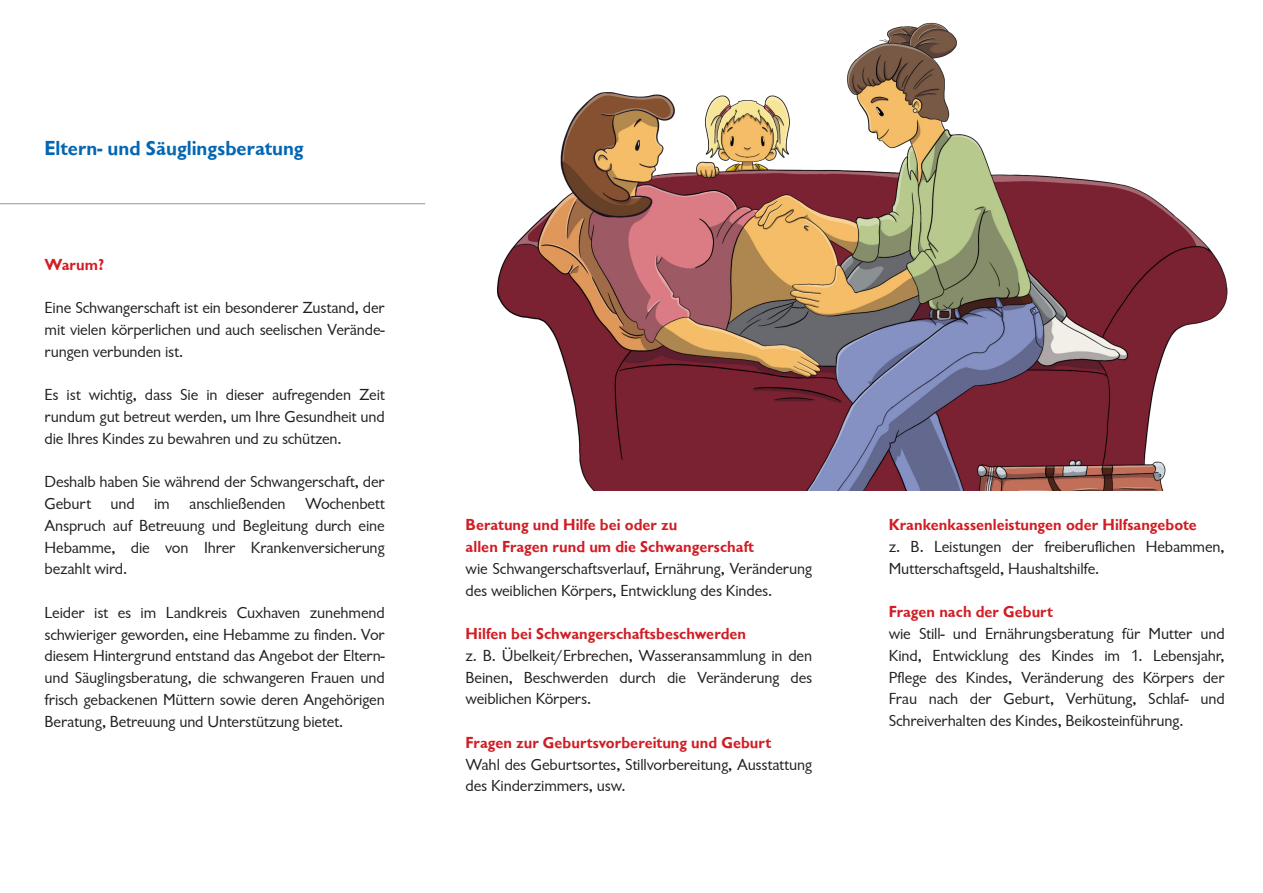
<style>
.page{position:relative;width:1263px;height:893px;background:#fff}
.page>*{position:absolute;margin:0;border:0;box-sizing:border-box;transform-origin:0 0}
.Überschrift{font:700 21px "Chantilly";color:#0166b3}
.Copytext{font:16.5px/21.8px "Chantilly";letter-spacing:-.01em;color:#231f20;text-align:justify}
.Subline{font:700 16.5px "Chantilly";color:#d01e25}
</style>
<div class="page">
<img style="left:425px;top:22px;width:803px;height:468px">
<hr style="left:0;top:203px;width:425px;height:1px;background:#939598">
<p class="Überschrift" style="left:45px;top:136px;width:261px">Eltern- und Säuglingsberatung</p>
<p class="Subline" style="left:45px;top:255px;width:61px">Warum?</p>
<p class="Copytext" style="left:45px;top:297px;width:342px">Eine Schwangerschaft ist ein besonderer Zustand, der mit vielen körperlichen und auch seelischen Verände&shy;rungen verbunden ist.</p>
<p class="Copytext" style="left:45px;top:384px;width:342px">Es ist wichtig, dass Sie in dieser aufregenden Zeit rundum gut betreut werden, um Ihre Gesundheit und die Ihres Kindes zu bewahren und zu schützen.</p>
<p class="Copytext" style="left:45px;top:471px;width:342px">Deshalb haben Sie während der Schwangerschaft, der Geburt und im anschließenden Wochenbett Anspruch auf Betreuung und Begleitung durch eine Hebamme, die von Ihrer Krankenversicherung bezahlt wird.</p>
<p class="Copytext" style="left:45px;top:602px;width:342px">Leider ist es im Landkreis Cuxhaven zunehmend schwieriger geworden, eine Hebamme zu finden. Vor diesem Hintergrund entstand das Angebot der Eltern&shy;und Säuglingsberatung, die schwangeren Frauen und frisch gebackenen Müttern sowie deren Angehörigen Beratung, Betreuung und Unterstützung bietet.</p>
<p class="Subline" style="left:466px;top:516px;width:213px">Beratung und Hilfe bei oder zu</p>
<p class="Subline" style="left:466px;top:537px;width:290px">allen Fragen rund um die Schwangerschaft</p>
<p class="Copytext" style="left:466px;top:558px;width:348px">wie Schwangerschaftsverlauf, Ernährung, Veränderung des weiblichen Körpers, Entwicklung des Kindes.</p>
<p class="Subline" style="left:466px;top:624px;width:282px">Hilfen bei Schwangerschaftsbeschwerden</p>
<p class="Copytext" style="left:466px;top:645px;width:348px">z. B. Übelkeit/Erbrechen, Wasseransammlung in den Beinen, Beschwerden durch die Veränderung des weiblichen Körpers.</p>
<p class="Subline" style="left:466px;top:733px;width:307px">Fragen zur Geburtsvorbereitung und Geburt</p>
<p class="Copytext" style="left:466px;top:754px;width:348px">Wahl des Geburtsortes, Stillvorbereitung, Ausstattung des Kinderzimmers, usw.</p>
<p class="Subline" style="left:889px;top:516px;width:310px">Krankenkassenleistungen oder Hilfsangebote</p>
<p class="Copytext" style="left:889px;top:536px;width:337px">z. B. Leistungen der freiberuflichen Hebammen,<br>Mutterschaftsgeld, Haushaltshilfe.</p>
<p class="Subline" style="left:889px;top:603px;width:166px">Fragen nach der Geburt</p>
<p class="Copytext" style="left:889px;top:623px;width:337px">wie Still- und Ernährungsberatung für Mutter und Kind, Entwicklung des Kindes im 1. Lebensjahr, Pflege des Kindes, Veränderung des Körpers der Frau nach der Geburt, Verhütung, Schlaf- und Schreiverhalten des Kindes, Beikosteinführung.</p>
</div>
